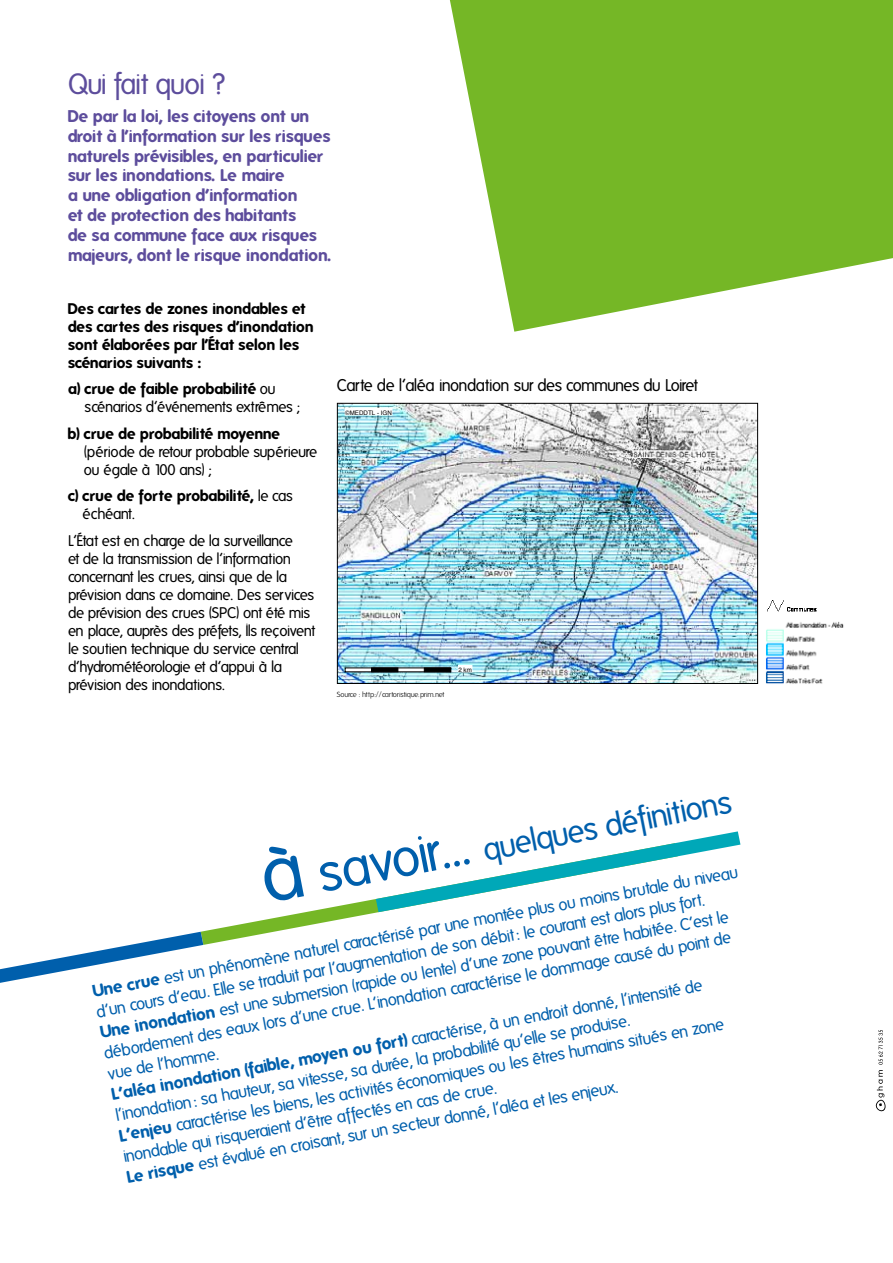
<style>
.page{position:relative;width:893px;height:1263px;background:#fff}
.page>*{position:absolute;margin:0;border:0;box-sizing:border-box;transform-origin:0 0}
.t1{font:31.5px "Folks";color:#005fac}
.t2{font:28.5px "Folks";letter-spacing:-.035em;color:#5d4d9c}
.t3{font:16.5px/20.9px "Folks";color:#005fac}
.t4{font:700 16.5px/19.8px "Folks";color:#5d4d9c}
.t5{font:16.5px "Folks";letter-spacing:-.035em;color:#000}
.t6{font:15px/18px "Folks";letter-spacing:-.035em;color:#000}
.t7{font:700 15px/18px "Folks";color:#000}
.t8{font:700 9.3px "Helvetica";color:#000}
.t9{font:700 7.8px "Helvetica";color:#000}
.t10{font:300 7.5px "Folks";letter-spacing:-.035em;color:#000}
.t11{font:6.3px "Helvetica";color:#000}
.s1{font-weight:700}
.s2{font-weight:400}
.s3{font-size:76.5px}
.s4{font-size:52.5px}
</style>
<div class="page">
<svg style="left:450px;top:0;width:443px;height:332px;fill:#75b726"></svg>
<img style="left:767px;top:600px;width:50px;height:12px">
<img style="left:766px;top:621px;width:78px;height:63px">
<img style="left:339px;top:405px;width:417px;height:277px">
<div style="left:337px;top:403px;width:421px;height:281px;border:1px solid #000"></div>
<svg style="left:345px;top:668px;width:106px;height:4px"></svg>
<hr style="left:371px;top:668px;width:27px;height:4px;background:#000">
<hr style="left:424px;top:668px;width:27px;height:4px;background:#000">
<div style="left:371px;top:667px;width:27px;height:5px;border:1px solid #000"></div>
<div style="left:424px;top:667px;width:27px;height:5px;border:1px solid #000"></div>
<div style="left:458px;top:666px;width:14px;height:6px;background:#fff"></div>
<div style="left:345px;top:409px;width:47px;height:6px;background:#fff"></div>
<svg style="left:201px;top:899px;width:178px;height:46px"></svg>
<svg style="left:0;top:932px;width:203px;height:51px"></svg>
<svg style="left:376px;top:831px;width:364px;height:81px"></svg>
<svg style="left:876px;top:1030px;width:9px;height:81px"></svg>
<h2 class="t2" style="left:68px;top:68px;width:159px">Qui fait quoi ?</h2>
<p class="t4" style="left:68px;top:106px;width:265px">De par la loi, les citoyens ont un droit à l’information sur les risques naturels prévisibles, en particulier sur les inondations. Le maire<br>a une obligation d’information<br>et de protection des habitants<br>de sa commune face aux risques majeurs, dont le risque inondation.</p>
<p class="t7" style="left:68px;top:299px;width:247px">Des cartes de zones inondables et des cartes des risques d’inondation sont élaborées par l’État selon les scénarios suivants :</p>
<p class="t6" style="left:85px;top:380px;width:217px;text-indent:-17px"><span class="s1">a) crue de faible probabilité</span> ou scénarios d’événements extrêmes ;</p>
<p class="t7" style="left:68px;top:424px;width:214px">b) crue de probabilité moyenne</p>
<p class="t6" style="left:84px;top:443px;width:235px">(période de retour probable supérieure ou égale à 100 ans) ;</p>
<p class="t7" style="left:83px;top:487px;width:212px;text-indent:-15px">c) crue de forte probabilité, <span class="s2">le cas échéant.</span></p>
<p class="t6" style="left:68px;top:532px;width:249px">L’État est en charge de la surveillance<br>et de la transmission de l’information concernant les crues, ainsi que de la prévision dans ce domaine. Des services de prévision des crues (SPC) ont été mis en place, auprès des préfets, Ils reçoivent le soutien technique du service central d’hydrométéorologie et d’appui à la prévision des inondations.</p>
<p class="t5" style="left:337px;top:376px;width:362px">Carte de l’aléa inondation sur des communes du Loiret</p>
<p class="t8" style="left:470px;top:381px;width:156px">Cartographie des risques en Loiret</p>
<p class="t11" style="left:345px;top:407px;width:48px">©MEDDTL - IGN</p>
<p class="t11" style="left:458px;top:664px;width:15px">2 km</p>
<p class="t9" style="left:337px;top:686px;width:49px">Description :</p>
<p class="t10" style="left:337px;top:691px;width:109px">Source : http://cartoristique.prim.net</p>
<h1 class="t1" style="left:261px;top:875px;width:477px;rotate:-11deg"><span class="s3">à</span> <span class="s4">savoir…</span> quelques définitions</h1>
<p class="t3" style="left:91px;top:984px;width:658px;rotate:-11deg"><sup>Une</sup> <sup>crue</sup> est un phénomène naturel caractérisé par une montée plus ou moins brutale du niveau d’un cours d’eau. Elle se traduit par l’augmentation de son débit : le courant est alors plus fort.<br><sup>Une</sup> <sup>inondati</sup><span class="s1">on</span> est une submersion (rapide ou lente) d’une zone pouvant être habitée. C’est le débordement des eaux lors d’une crue. L’inondation caractérise le dommage causé du point de</p>
<p class="t3" style="left:106px;top:1063px;width:602px;line-height:24.5px;rotate:-11deg">vue de l’homme.<br><sup>L’aléa</sup> <sup>inondation</sup> <sup>(faible</sup><span class="s1">, moyen ou fort)</span> caractérise, à un endroit donné, l’intensité de</p>
<p class="t3" style="left:114px;top:1107px;width:616px;line-height:21.5px;rotate:-11deg">l’inondation: sa hauteur, sa vitesse, sa durée, la probabilité qu’elle se produise.<br><sup>L’en</sup><span class="s1">jeu</span> caractérise les biens, les activités économiques ou les êtres humains situés en zone</p>
<p class="t3" style="left:121px;top:1148px;width:500px;line-height:21.9px;rotate:-11deg">inondable qui risqueraient d’être affectés en cas de crue.<br><sup>L</sup><span class="s1">e risque</span> est évalué en croisant, sur un secteur donné, l’aléa et les enjeux.</p>
</div>
